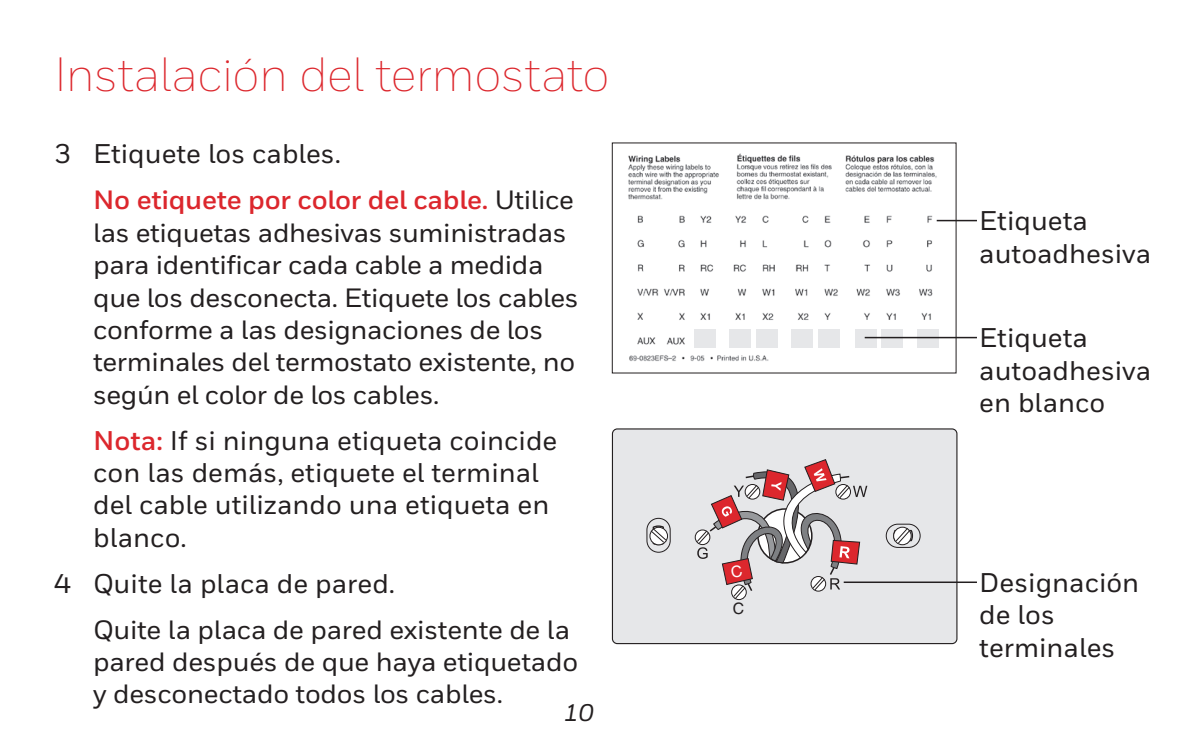
<style>
.page{position:relative;width:1188px;height:756px;background:#fff}
.page>*{position:absolute;margin:0;border:0;box-sizing:border-box;transform-origin:0 0}
.t1{font:300 48px "Honeywell Sans";letter-spacing:-.02em;color:#dc272d}
.t2{font:500 27px/32.4px "Honeywell Sans";color:#231f20}
.t3{font:500 26.4px/32.4px "Honeywell Sans";letter-spacing:-.015em;color:#231f20}
.t4{font:italic 500 24px "Honeywell Sans";color:#231f20}
.t5{font:15.9px "Helvetica";color:#231f20}
.s1{font-weight:700;color:#dc272d}
</style>
<div class="page">
<div style="left:612px;top:429px;width:345px;height:215px;background:#e6e7e9;border-radius:5px"></div>
<div style="left:612px;top:428px;width:345px;height:216px;border:1px solid #231f20;border-radius:5px"></div>
<div style="left:695px;top:530px;width:15px;height:15px;border:1px solid #231f20;border-radius:50%"></div>
<div style="left:886px;top:524px;width:35px;height:24px;border:1px solid #231f20;border-radius:12px"></div>
<div style="left:893px;top:527px;width:19px;height:18px;border:1px solid #231f20;border-radius:50%"></div>
<svg style="left:893px;top:528px;width:20px;height:16px"></svg>
<div style="left:647px;top:518px;width:24px;height:35px;border:1px solid #231f20;border-radius:12px"></div>
<div style="left:650px;top:527px;width:18px;height:18px;border:1px solid #231f20;border-radius:50%"></div>
<svg style="left:651px;top:525px;width:16px;height:21px"></svg>
<div style="left:731px;top:585px;width:16px;height:15px;border:1px solid #231f20;border-radius:50%"></div>
<img style="left:628px;top:143px;width:329px;height:223px">
<div style="left:843px;top:352px;width:105px;height:12px;background:#fff"></div>
<div style="left:730px;top:329px;width:21px;height:18px;background:#e6e7e9"></div>
<div style="left:694px;top:329px;width:21px;height:18px;background:#e6e7e9"></div>
<div style="left:756px;top:329px;width:21px;height:18px;background:#e6e7e9"></div>
<div style="left:792px;top:329px;width:21px;height:18px;background:#e6e7e9"></div>
<div style="left:818px;top:329px;width:21px;height:18px;background:#e6e7e9"></div>
<div style="left:855px;top:329px;width:21px;height:18px;background:#e6e7e9"></div>
<div style="left:882px;top:329px;width:21px;height:18px;background:#e6e7e9"></div>
<div style="left:917px;top:329px;width:22px;height:18px;background:#e6e7e9"></div>
<hr style="left:865px;top:337px;width:112px;height:1px;background:#231f20">
<hr style="left:937px;top:220px;width:40px;height:1px;background:#231f20">
<hr style="left:844px;top:582px;width:133px;height:1px;background:#231f20">
<svg style="left:697px;top:459px;width:170px;height:140px"></svg>
<h1 class="t1" style="left:54px;top:46px;width:557px">Instalación del termostato</h1>
<p class="t2" style="left:54px;top:138px;width:288px">3 Etiquete los cables.</p>
<p class="t3" style="left:93px;top:184px;width:487px"><span class="s1">No etiquete por color del cable.</span> Utilice las etiquetas adhesivas suministradas para identificar cada cable a medida que los desconecta. Etiquete los cables conforme a las designaciones de los terminales del termostato existente, no según el color de los cables.</p>
<p class="t2" style="left:93px;top:425px;width:466px"><span class="s1">Nota:</span> If si ninguna etiqueta coincide con las demás, etiquete el terminal del cable utilizando una etiqueta en blanco.</p>
<p class="t2" style="left:54px;top:568px;width:343px">4 Quite la placa de pared.</p>
<p class="t3" style="left:93px;top:614px;width:487px">Quite la placa de pared existente de la pared después de que haya etiquetado y desconectado todos los cables.</p>
<p class="t4" style="left:564px;top:698px;width:31px">10</p>
<p class="t5" style="left:733px;top:599px;width:13px">C</p>
<p class="t2" style="left:979px;top:205px;width:173px">Etiqueta autoadhesiva</p>
<p class="t2" style="left:979px;top:322px;width:173px">Etiqueta autoadhesiva en blanco</p>
<p class="t2" style="left:979px;top:567px;width:162px">Designación de los terminales</p>
</div>
